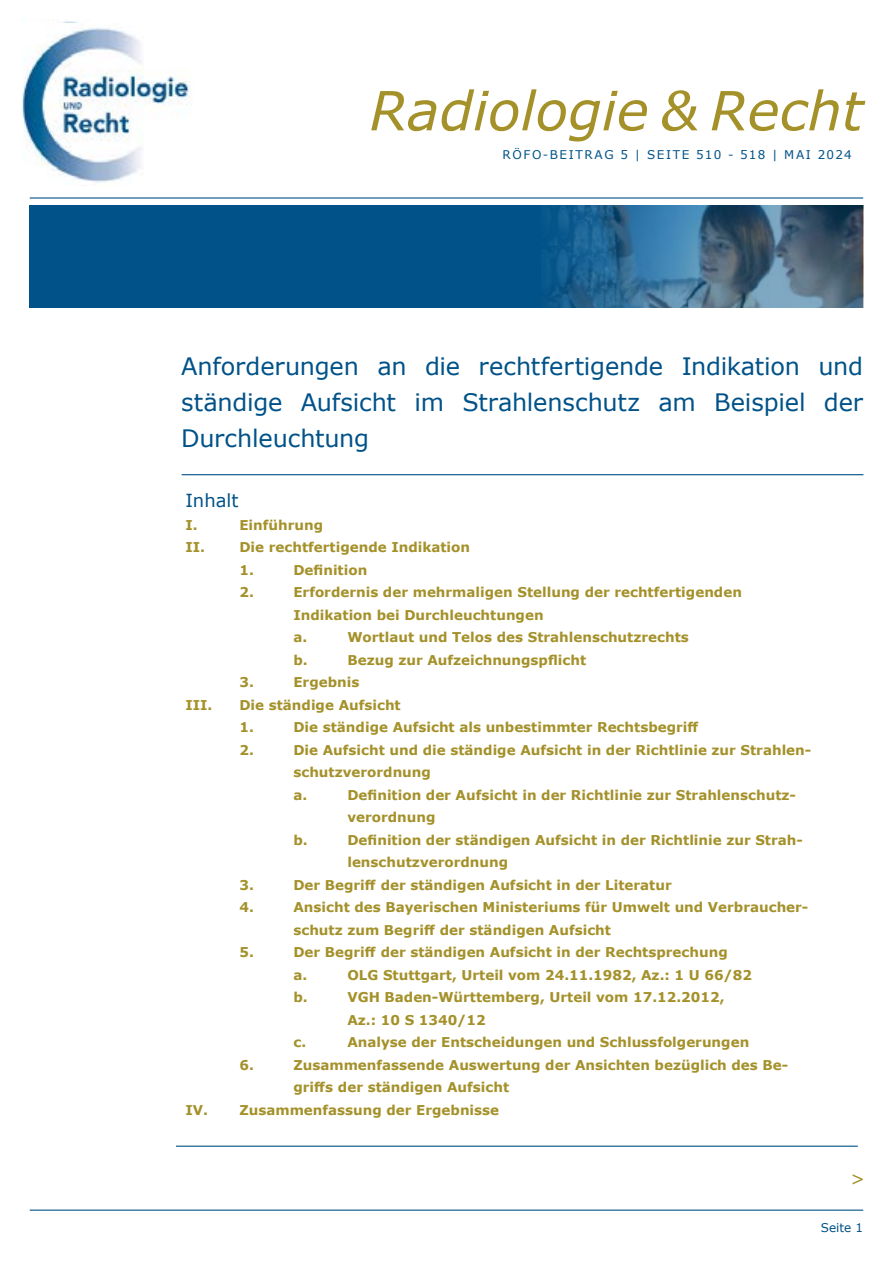
<style>
.page{position:relative;width:893px;height:1263px;background:#fff}
.page>*{position:absolute;margin:0;border:0;box-sizing:border-box;transform-origin:0 0}
.t1{font:italic 54px "Verdana";color:#a4912a}
.t2{font:24px/36px "Verdana";letter-spacing:-.01em;color:#005288;text-align:justify}
.t3{font:18px "Verdana";color:#005288}
.t4{font:18px "Verdana";color:#a4912a}
.t5{font:700 13.5px/22.5px "Verdana";color:#a4912a}
.t6{font:12px "Verdana";letter-spacing:.135em;color:#005288}
</style>
<div class="page">
<hr style="left:30px;top:1209px;width:833px;height:2px;background:#005288">
<img style="left:22px;top:27px;width:170px;height:159px">
<hr style="left:176px;top:1145px;width:682px;height:2px;background:#005288">
<hr style="left:30px;top:197px;width:833px;height:2px;background:#005288">
<div style="left:30px;top:206px;width:833px;height:102px;background:#005288"></div>
<img style="left:545px;top:206px;width:318px;height:102px">
<hr style="left:182px;top:474px;width:681px;height:1px;background:#005288">
<h1 class="t1" style="left:369px;top:74px;width:495px">Radiologie &amp; Recht</h1>
<p class="t6" style="left:502px;top:146px;width:351px">RöFo-Beitrag 5 | Seite 510 - 518 | mai 2024</p>
<h2 class="t2" style="left:181px;top:348px;width:684px">Anforderungen an die rechtfertigende Indikation und ständige Aufsicht im Strahlenschutz am Beispiel der Durchleuchtung</h2>
<h3 class="t3" style="left:185px;top:488px;width:55px">Inhalt</h3>
<p class="t5" style="left:185px;top:513px;width:14px">I.</p>
<p class="t5" style="left:239px;top:513px;width:85px">Einführung</p>
<p class="t5" style="left:185px;top:536px;width:21px">II.</p>
<p class="t5" style="left:239px;top:536px;width:232px">Die rechtfertigende Indikation<br>1.</p>
<p class="t5" style="left:293px;top:558px;width:75px">Definition</p>
<p class="t5" style="left:239px;top:581px;width:16px">2.</p>
<p class="t5" style="left:293px;top:581px;width:450px">Erfordernis der mehrmaligen Stellung der rechtfertigenden<br>Indikation bei Durchleuchtungen<br>a.</p>
<p class="t5" style="left:347px;top:626px;width:343px">Wortlaut und Telos des Strahlenschutzrechts</p>
<p class="t5" style="left:293px;top:648px;width:16px">b.</p>
<p class="t5" style="left:347px;top:648px;width:240px">Bezug zur Aufzeichnungspflicht</p>
<p class="t5" style="left:239px;top:671px;width:16px">3.</p>
<p class="t5" style="left:293px;top:671px;width:68px">Ergebnis</p>
<p class="t5" style="left:185px;top:693px;width:28px">III.</p>
<p class="t5" style="left:239px;top:693px;width:163px">Die ständige Aufsicht<br>1.</p>
<p class="t5" style="left:293px;top:716px;width:407px">Die ständige Aufsicht als unbestimmter Rechtsbegriff</p>
<p class="t5" style="left:239px;top:738px;width:16px">2.</p>
<p class="t5" style="left:293px;top:738px;width:519px">Die Aufsicht und die ständige Aufsicht in der Richtlinie zur Strahlen&shy;schutzverordnung<br>a.</p>
<p class="t5" style="left:347px;top:783px;width:450px">Definition der Aufsicht in der Richtlinie zur Strahlenschutz&shy;verordnung</p>
<p class="t5" style="left:293px;top:828px;width:16px">b.</p>
<p class="t5" style="left:347px;top:828px;width:457px">Definition der ständigen Aufsicht in der Richtlinie zur Strah&shy;lenschutzverordnung</p>
<p class="t5" style="left:239px;top:873px;width:16px">3.</p>
<p class="t5" style="left:293px;top:873px;width:380px">Der Begriff der ständigen Aufsicht in der Literatur</p>
<p class="t5" style="left:239px;top:896px;width:16px">4.</p>
<p class="t5" style="left:293px;top:896px;width:516px">Ansicht des Bayerischen Ministeriums für Umwelt und Verbraucher&shy;schutz zum Begriff der ständigen Aufsicht</p>
<p class="t5" style="left:239px;top:941px;width:16px">5.</p>
<p class="t5" style="left:293px;top:941px;width:436px">Der Begriff der ständigen Aufsicht in der Rechtsprechung a.</p>
<p class="t5" style="left:347px;top:963px;width:406px">OLG Stuttgart, Urteil vom 24.11.1982, Az.: 1 U 66/82</p>
<p class="t5" style="left:293px;top:986px;width:16px">b.</p>
<p class="t5" style="left:347px;top:986px;width:379px">VGH Baden-Württemberg, Urteil vom 17.12.2012,<br>Az.: 10 S 1340/12</p>
<p class="t5" style="left:293px;top:1031px;width:14px">c.</p>
<p class="t5" style="left:347px;top:1031px;width:403px">Analyse der Entscheidungen und Schlussfolgerungen</p>
<p class="t5" style="left:239px;top:1053px;width:16px">6.</p>
<p class="t5" style="left:293px;top:1053px;width:496px">Zusammenfassende Auswertung der Ansichten bezüglich des Be-</p>
<p class="t5" style="left:293px;top:1076px;width:217px">griffs der ständigen Aufsicht</p>
<p class="t5" style="left:185px;top:1098px;width:315px">IV. Zusammenfassung der Ergebnisse</p>
<h3 class="t4" style="left:850px;top:1166px;width:16px">&gt;</h3>
<p class="t6" style="left:821px;top:1219px;width:44px">Seite 1</p>
</div>
